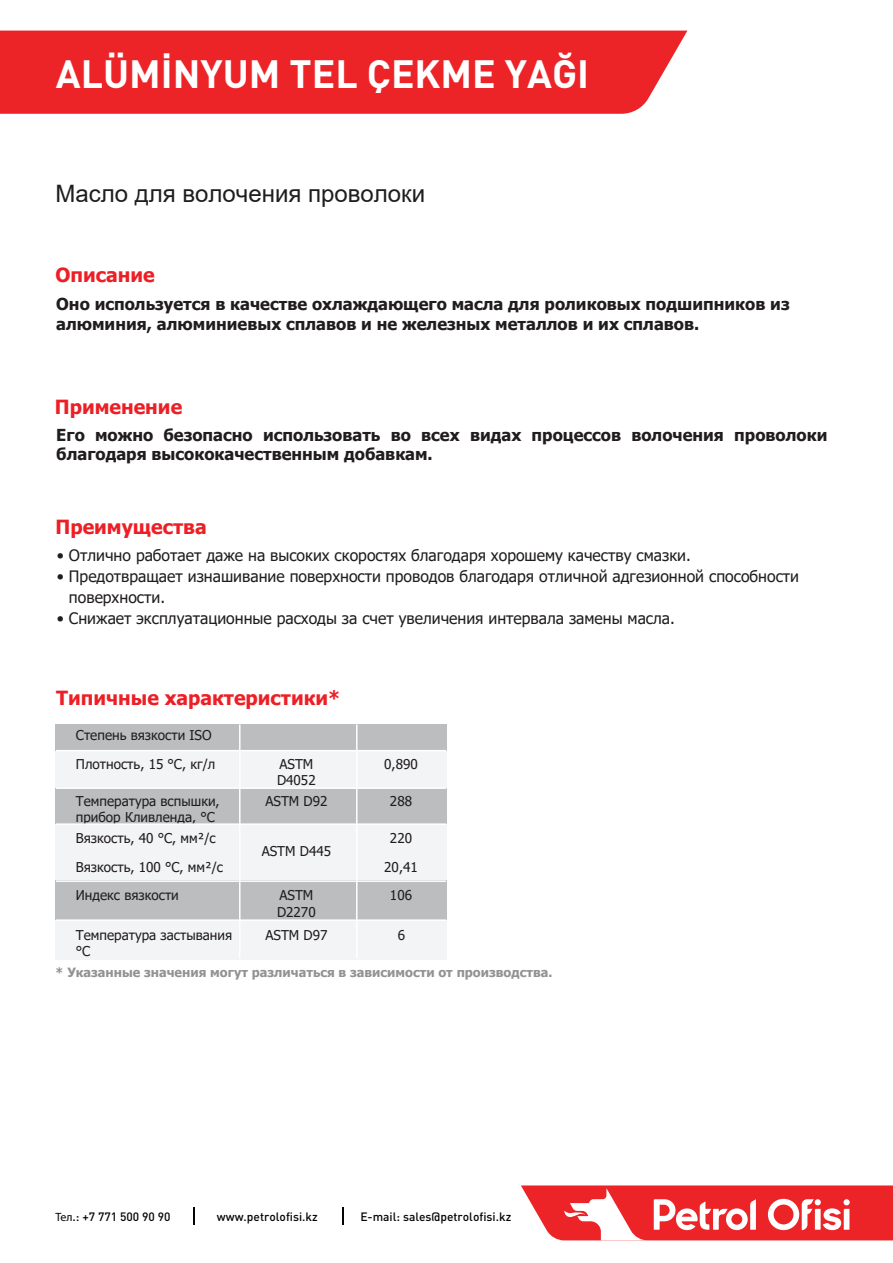
<style>
.page{position:relative;width:893px;height:1263px;background:#fff}
.page>*{position:absolute;margin:0;border:0;box-sizing:border-box;transform-origin:0 0}
.t1{font:39px "DINT Bold";color:#fff}
.t2{font:24px "Arial";color:#1f1d1e}
.t3{font:700 19.5px "Tahoma";color:#ed1f26}
.t4{font:700 16.5px/19.8px "Tahoma";color:#211d1e}
.t5{font:15.75px/21px "Tahoma";color:#211d1e}
.t6{font:13.5px/16.4px "Tahoma";color:#211d1e}
.t7{font:700 12.75px "Tahoma";color:#939292}
.t8{font:12px "DINT Medium";color:#040503}
.s1{font-family:"Myriad Pro"}
</style>
<div class="page">
<div style="left:0;top:31px;width:687px;height:83px;background:#ec2428"></div>
<svg style="left:521px;top:1185px;width:372px;height:55px"></svg>
<svg style="left:342px;top:1207px;width:1px;height:17px"></svg>
<svg style="left:194px;top:1207px;width:1px;height:17px"></svg>
<div style="left:56px;top:724px;width:183px;height:27px;background:#bbbdbf"></div>
<div style="left:239px;top:724px;width:117px;height:27px;background:#bbbdbf"></div>
<div style="left:356px;top:724px;width:90px;height:27px;background:#bbbdbf"></div>
<div style="left:56px;top:751px;width:183px;height:37px;background:#f3f4f5"></div>
<div style="left:239px;top:751px;width:117px;height:37px;background:#f3f4f5"></div>
<div style="left:356px;top:751px;width:90px;height:37px;background:#f3f4f5"></div>
<div style="left:56px;top:788px;width:183px;height:36px;background:#bbbdbf"></div>
<div style="left:239px;top:788px;width:117px;height:36px;background:#bbbdbf"></div>
<div style="left:356px;top:788px;width:90px;height:36px;background:#bbbdbf"></div>
<div style="left:56px;top:824px;width:183px;height:56px;background:#f3f4f5"></div>
<div style="left:239px;top:824px;width:117px;height:56px;background:#f3f4f5"></div>
<div style="left:356px;top:824px;width:90px;height:56px;background:#f3f4f5"></div>
<div style="left:56px;top:880px;width:183px;height:40px;background:#bbbdbf"></div>
<div style="left:239px;top:880px;width:117px;height:40px;background:#bbbdbf"></div>
<div style="left:356px;top:880px;width:90px;height:40px;background:#bbbdbf"></div>
<div style="left:56px;top:920px;width:183px;height:39px;background:#f3f4f5"></div>
<div style="left:239px;top:920px;width:117px;height:39px;background:#f3f4f5"></div>
<div style="left:356px;top:920px;width:90px;height:39px;background:#f3f4f5"></div>
<hr style="left:239px;top:724px;width:2px;height:234px;background:#fff">
<hr style="left:356px;top:724px;width:2px;height:234px;background:#fff">
<hr style="left:56px;top:750px;width:390px;height:1px;background:#fff">
<hr style="left:56px;top:787px;width:390px;height:2px;background:#fff">
<hr style="left:56px;top:823px;width:390px;height:2px;background:#fff">
<hr style="left:56px;top:880px;width:390px;height:2px;background:#fff">
<hr style="left:56px;top:919px;width:390px;height:2px;background:#fff">
<h1 class="t1" style="left:56px;top:49px;width:535px">ALÜMİNYUM TEL ÇEKME YAĞI</h1>
<h2 class="t2" style="left:56px;top:177px;width:371px">Масло для волочения проволоки</h2>
<p class="t3" style="left:56px;top:262px;width:101px">Описание</p>
<p class="t4" style="left:56px;top:294px;width:735px">Оно используется в качестве охлаждающего масла для роликовых подшипников из алюминия, алюминиевых сплавов и не железных металлов и их сплавов.</p>
<p class="t3" style="left:55px;top:393px;width:129px">Применение</p>
<p class="t4" style="left:56px;top:425px;width:773px">Его можно безопасно использовать во всех видах процессов волочения проволоки благодаря высококачественным добавкам.</p>
<p class="t3" style="left:56px;top:513px;width:153px">Преимущества</p>
<p class="t5" style="left:57px;top:545px;width:635px">• Отлично работает даже на высоких скоростях благодаря хорошему качеству смазки.</p>
<p class="t5" style="left:69px;top:566px;width:732px;text-indent:-12px">• Предотвращает изнашивание поверхности проводов благодаря отличной адгезионной способности поверхности.</p>
<p class="t5" style="left:57px;top:608px;width:619px">• Снижает эксплуатационные расходы за счет увеличения интервала замены масла.</p>
<p class="t3" style="left:56px;top:684px;width:286px">Типичные характеристики*</p>
<p class="t6" style="left:76px;top:722px;width:141px;line-height:28.3px">Степень вязкости ISO<br>Плотность, 15 °C, кг/л</p>
<p class="t6" style="left:277px;top:756px;width:40px">ASTM<br>D4052</p>
<p class="t6" style="left:384px;top:756px;width:35px">0,890</p>
<p class="t6" style="left:76px;top:793px;width:145px">Температура вспышки, прибор Кливленда, °C</p>
<p class="t6" style="left:265px;top:793px;width:64px">ASTM D92</p>
<p class="t6" style="left:390px;top:793px;width:24px">288</p>
<p class="t6" style="left:76px;top:824px;width:149px;line-height:29.2px">Вязкость, 40 °C, мм²/с<br>Вязкость, 100 °C, мм²/с</p>
<p class="t6" style="left:384px;top:824px;width:35px;line-height:29.2px;text-align:center">220<br>20,41</p>
<p class="t6" style="left:262px;top:844px;width:71px">ASTM D445</p>
<p class="t6" style="left:76px;top:888px;width:105px">Индекс вязкости</p>
<p class="t6" style="left:277px;top:888px;width:40px">ASTM<br>D2270</p>
<p class="t6" style="left:390px;top:888px;width:24px">106</p>
<p class="t6" style="left:76px;top:928px;width:158px">Температура застывания °C</p>
<p class="t6" style="left:265px;top:928px;width:64px">ASTM D97</p>
<p class="t6" style="left:398px;top:928px;width:9px">6</p>
<p class="t7" style="left:56px;top:964px;width:498px">* Указанные значения могут различаться в зависимости от производства.</p>
<p class="t8" style="left:56px;top:1208px;width:117px"><span class="s1">Тел</span>.: +7 771 500 90 90</p>
<p class="t8" style="left:217px;top:1208px;width:102px">www.petrolofisi.kz</p>
<p class="t8" style="left:360px;top:1208px;width:152px">E-mail: sales@petrolofisi.kz</p>
</div>
